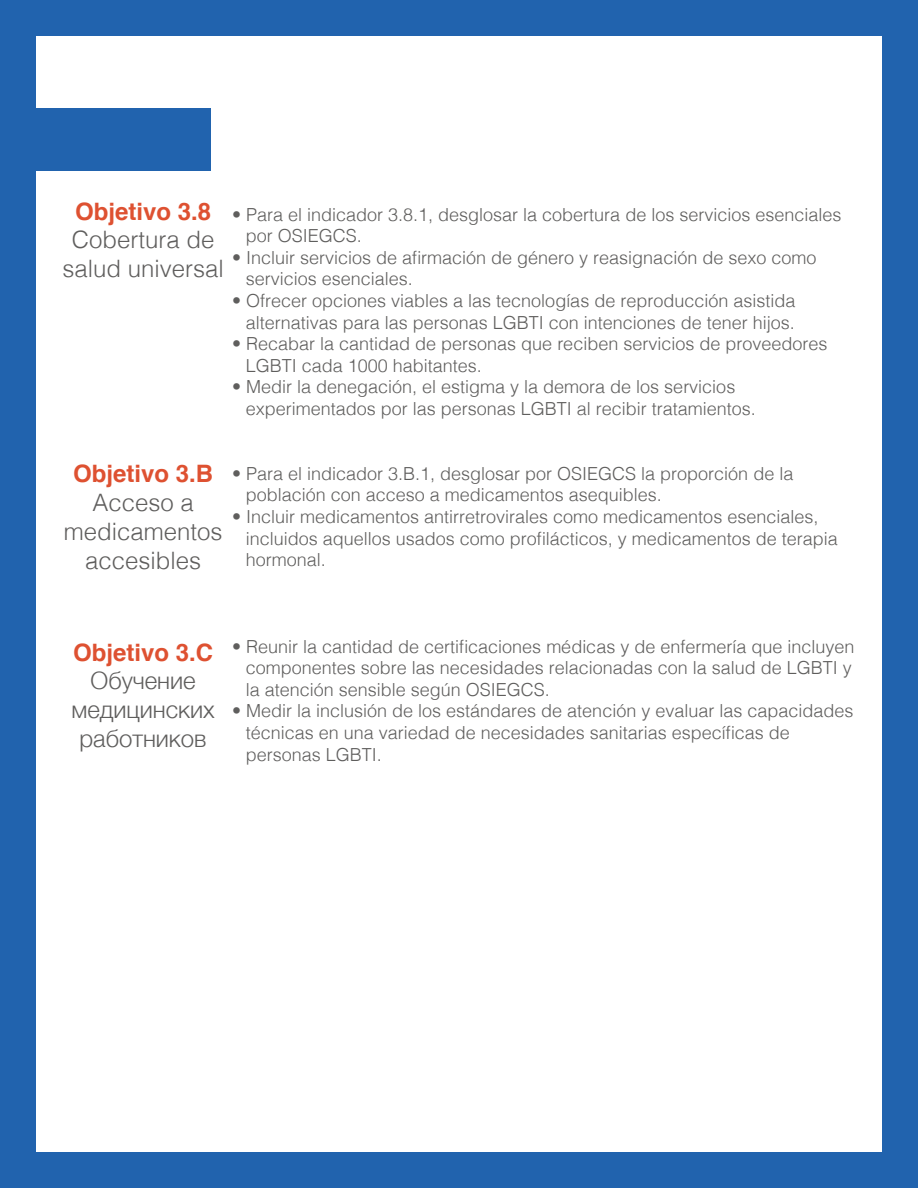
<style>
.page{position:relative;width:918px;height:1188px;background:#fff}
.page>*{position:absolute;margin:0;border:0;box-sizing:border-box;transform-origin:0 0}
.t1{font:300 24px/28.8px "Helvetica";color:#5f5e5d;text-align:center}
.t2{font:700 24px "Helvetica";color:#de5131}
.t3{font:300 18px/21.6px "Helvetica";color:#5f5e5d}
</style>
<div class="page">
<div style="left:0;top:108px;width:211px;height:63px;background:#2163ae"></div>
<div style="left:0;top:0;width:918px;height:1188px;border:36px solid #2163ae"></div>
<h1 class="t2" style="left:75px;top:192px;width:138px">Objetivo 3.8</h1>
<h1 class="t1" style="left:62px;top:224px;width:163px">Cobertura de salud universal</h1>
<p class="t3" style="left:246px;top:202px;width:597px;text-indent:-14px">• Para el indicador 3.8.1, desglosar la cobertura de los servicios esenciales por OSIEGCS.</p>
<p class="t3" style="left:246px;top:245px;width:572px;text-indent:-14px">• Incluir servicios de afirmación de género y reasignación de sexo como servicios esenciales.</p>
<p class="t3" style="left:232px;top:289px;width:565px;text-align:right">• Ofrecer opciones viables a las tecnologías de reproducción asistida alternativas para las personas LGBTI con intenciones de tener hijos.</p>
<p class="t3" style="left:246px;top:332px;width:583px;text-indent:-14px">• Recabar la cantidad de personas que reciben servicios de proveedores<br>LGBTI cada 1000 habitantes.</p>
<p class="t3" style="left:246px;top:375px;width:512px;text-indent:-14px">• Medir la denegación, el estigma y la demora de los servicios experimentados por las personas LGBTI al recibir tratamientos.</p>
<h1 class="t2" style="left:73px;top:455px;width:142px">Objetivo 3.B</h1>
<h1 class="t1" style="left:64px;top:487px;width:160px">Acceso a medicamentos accesibles</h1>
<p class="t3" style="left:246px;top:461px;width:549px;text-indent:-14px">• Para el indicador 3.B.1, desglosar por OSIEGCS la proporción de la población con acceso a medicamentos asequibles.</p>
<p class="t3" style="left:246px;top:505px;width:594px;text-indent:-14px">• Incluir medicamentos antirretrovirales como medicamentos esenciales, incluidos aquellos usados como profilácticos, y medicamentos de terapia hormonal.</p>
<h1 class="t2" style="left:73px;top:633px;width:142px">Objetivo 3.C</h1>
<h1 class="t1" style="left:71px;top:665px;width:145px">Обучение медицинских работников</h1>
<p class="t3" style="left:246px;top:634px;width:610px;text-indent:-14px">• Reunir la cantidad de certificaciones médicas y de enfermería que incluyen componentes sobre las necesidades relacionadas con la salud de LGBTI y la atención sensible según OSIEGCS.</p>
<p class="t3" style="left:246px;top:699px;width:609px;text-indent:-14px">• Medir la inclusión de los estándares de atención y evaluar las capacidades técnicas en una variedad de necesidades sanitarias específicas de personas LGBTI.</p>
</div>
